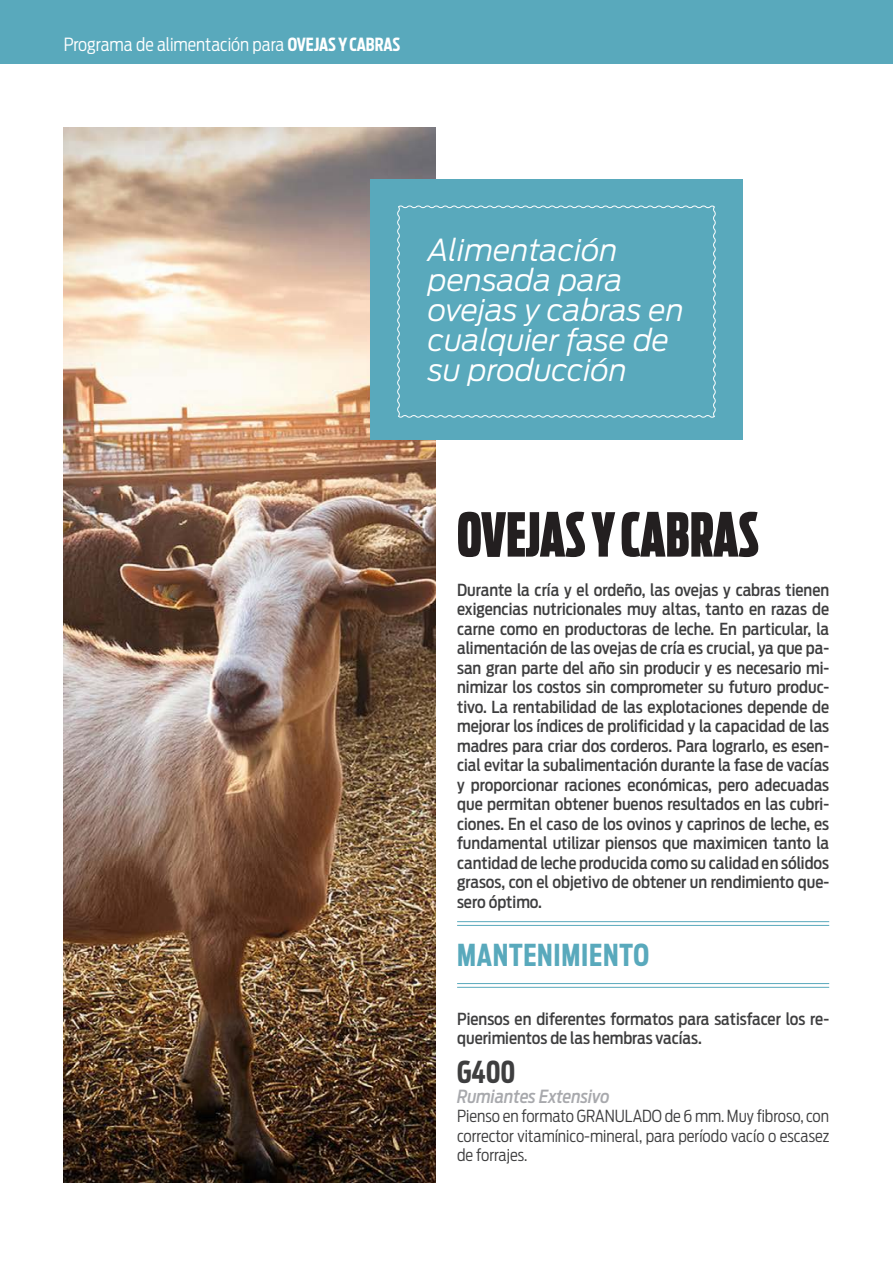
<style>
.page{position:relative;width:893px;height:1263px;background:#fff}
.page>*{position:absolute;margin:0;border:0;box-sizing:border-box;transform-origin:0 0}
.t1{font:900 60px "Ford Antenna Comp";color:#231f20}
.t2{font:italic 300 30px/30px "Ford Antenna";color:#fff}
.t3{font:700 30px "Ford Antenna Extra Cond";letter-spacing:.025em;color:#59a9bc}
.t4{font:700 30px "Ford Antenna Extra Cond";color:#3e3e3f}
.t5{font:300 18px "Antenna Cond";color:#fff}
.t6{font:italic 500 18px "Ford Antenna Cond";color:#a8a9ad}
.t7{font:500 16.5px/19.5px "Ford Antenna Cond";color:#3e3e3f;text-align:justify}
.t8{font:300 16.5px/19.5px "Ford Antenna Cond";color:#3e3e3f;text-align:justify}
.s1{font-family:"Antenna Extra Cond";font-weight:700}
</style>
<div class="page">
<div style="left:0;top:0;width:893px;height:64px;background:#59a9bc"></div>
<hr style="left:457px;top:921px;width:372px;height:1px;background:#59a9bc">
<hr style="left:457px;top:925px;width:372px;height:1px;background:#59a9bc">
<hr style="left:457px;top:983px;width:372px;height:1px;background:#59a9bc">
<hr style="left:457px;top:987px;width:372px;height:1px;background:#59a9bc">
<img style="left:64px;top:128px;width:372px;height:1054px">
<div style="left:370px;top:179px;width:372px;height:261px;background:#59a9bc"></div>
<svg style="left:397px;top:205px;width:319px;height:213px"></svg>
<p class="t5" style="left:64px;top:34px;width:338px">Programa de alimentación para <span class="s1">OVEJAS Y CABRAS</span></p>
<h2 class="t2" style="left:428px;top:231px;width:257px">Alimentación pensada para ovejas y cabras en cualquier fase de su producción</h2>
<h1 class="t1" style="left:457px;top:482px;width:304px">OVEJAS Y CABRAS</h1>
<p class="t7" style="left:457px;top:578px;width:374px">Durante la cría y el ordeño, las ovejas y cabras tienen exigencias nutricionales muy altas, tanto en razas de carne como en productoras de leche. En particular, la alimentación de las ovejas de cría es crucial, ya que pa&shy;san gran parte del año sin producir y es necesario mi&shy;nimizar los costos sin comprometer su futuro produc&shy;tivo. La rentabilidad de las explotaciones depende de mejorar los índices de prolificidad y la capacidad de las madres para criar dos corderos. Para lograrlo, es esen&shy;cial evitar la subalimentación durante la fase de vacías y proporcionar raciones económicas, pero adecuadas que permitan obtener buenos resultados en las cubri&shy;ciones. En el caso de los ovinos y caprinos de leche, es fundamental utilizar piensos que maximicen tanto la cantidad de leche producida como su calidad en sólidos grasos, con el objetivo de obtener un rendimiento que&shy;sero óptimo.</p>
<h2 class="t3" style="left:457px;top:929px;width:193px">MANTENIMIENTO</h2>
<p class="t7" style="left:457px;top:1007px;width:374px">Piensos en diferentes formatos para satisfacer los re&shy;querimientos de las hembras vacías.</p>
<h2 class="t4" style="left:457px;top:1046px;width:60px">G400</h2>
<p class="t6" style="left:457px;top:1080px;width:154px">Rumiantes Extensivo</p>
<p class="t8" style="left:457px;top:1104px;width:374px">Pienso en formato GRANULADO de 6 mm. Muy fibroso, con corrector vitamínico-mineral, para período vacío o escasez de forrajes.</p>
</div>
